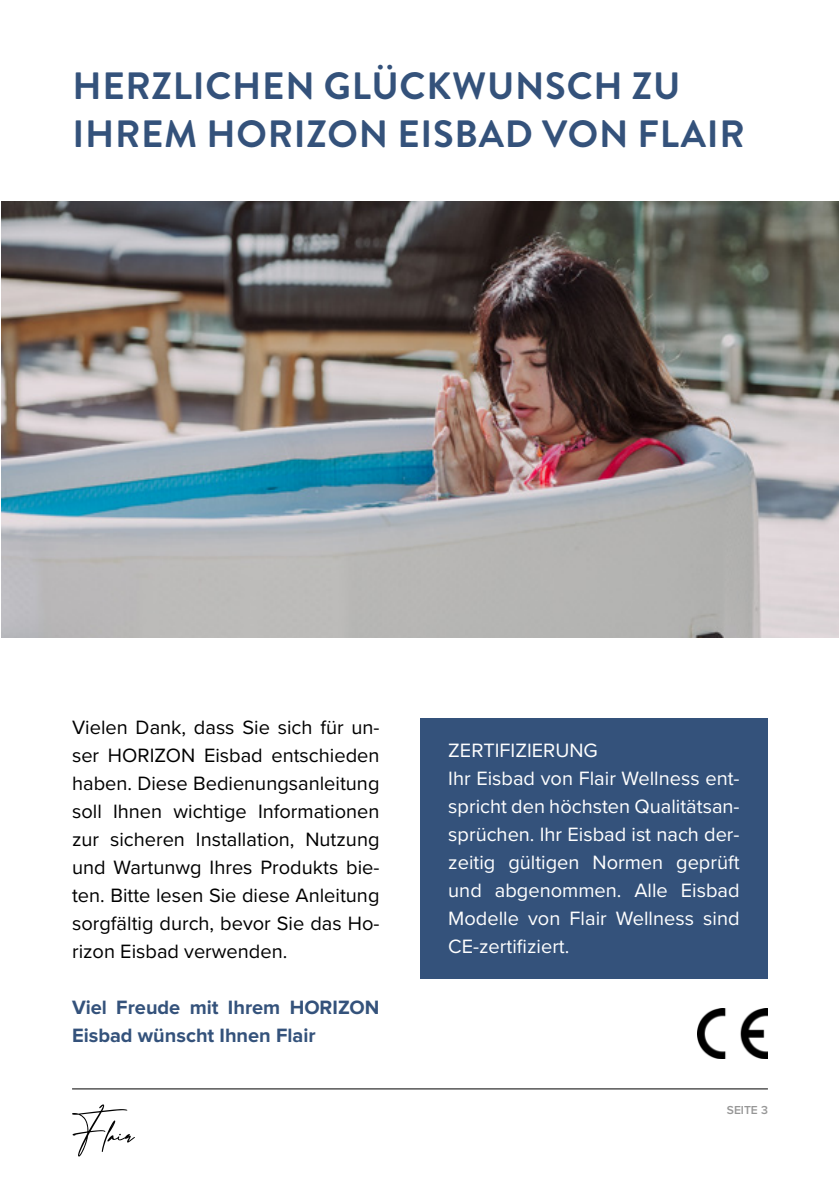
<style>
.page{position:relative;width:840px;height:1191px;background:#fff}
.page>*{position:absolute;margin:0;border:0;box-sizing:border-box;transform-origin:0 0}
.t1{font:700 38px/48px "Brandon Grotesque";letter-spacing:.02em;color:#34527b}
.t2{font:20px/28px "Proxima Nova";color:#000;text-align:justify}
.t3{font:20px/28px "Proxima Nova";color:#fff}
.t4{font:700 20px/28px "Proxima Nova";color:#34527b}
.t5{font:600 12px "Proxima Nova";color:#969696}
</style>
<div class="page">
<hr style="left:72px;top:1088px;width:695px;height:1px;background:#000">
<svg style="left:72px;top:1104px;width:63px;height:52px"></svg>
<div style="left:420px;top:718px;width:347px;height:260px;background:#34527b"></div>
<img style="left:697px;top:1008px;width:70px;height:50px">
<img style="left:1px;top:201px;width:837px;height:437px">
<h1 class="t1" style="left:72px;top:62px;width:673px">HERZLICHEN GLÜCKWUNSCH ZU<br>IHREM HORIZON EISBAD VON FLAIR</h1>
<p class="t2" style="left:72px;top:712px;width:309px">Vielen Dank, dass Sie sich für un&shy;ser HORIZON Eisbad entschieden haben. Diese Bedienungsanleitung soll Ihnen wichtige Informationen zur sicheren Installation, Nutzung und Wartunwg Ihres Produkts bie&shy;ten. Bitte lesen Sie diese Anleitung sorgfältig durch, bevor Sie das Ho&shy;rizon Eisbad verwenden.</p>
<p class="t4" style="left:72px;top:994px;width:309px">Viel Freude mit Ihrem HORIZON<br>Eisbad wünscht Ihnen Flair</p>
<p class="t3" style="left:448px;top:735px;width:293px">ZERTIFIZIERUNG<br>Ihr Eisbad von Flair Wellness ent&shy;spricht den höchsten Qualitätsan&shy;sprüchen. Ihr Eisbad ist nach der&shy;zeitig gültigen Normen geprüft und abgenommen. Alle Eisbad<br>Modelle von Flair Wellness sind<br>CE-zertifiziert.</p>
<p class="t5" style="left:726px;top:1104px;width:42px">SEITE 3</p>
</div>
